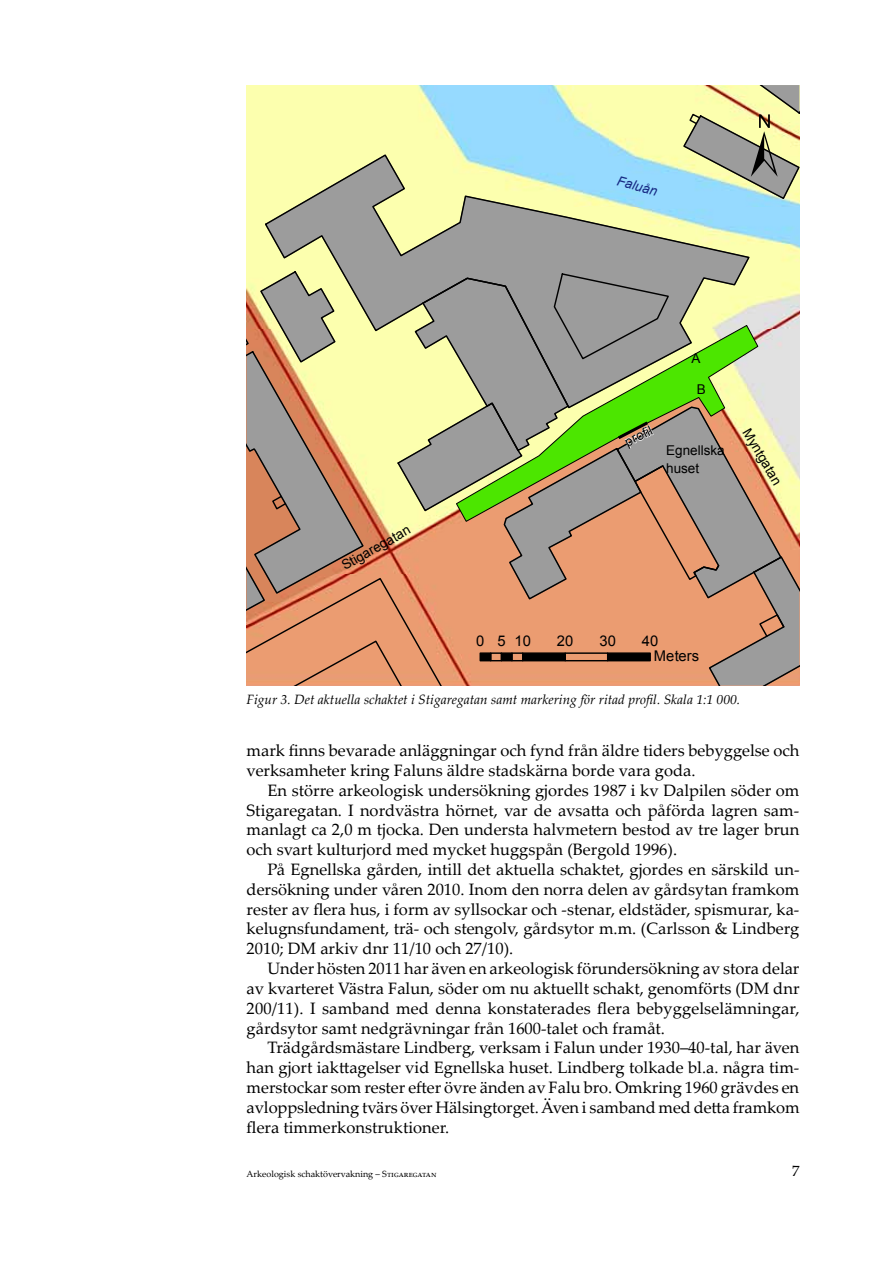
<style>
.page{position:relative;width:893px;height:1263px;background:#fff}
.page>*{position:absolute;margin:0;border:0;box-sizing:border-box;transform-origin:0 0}
.t1{font:88.5px "ESRI North";color:#000}
.t2{font:16.5px/19.8px "Palatino Linotype";color:#000;text-align:justify}
.t3{font:15px "Palatino Linotype";color:#000}
.t4{font:14.7px/14.4px "Arial";letter-spacing:.005em;color:#000}
.t5{font:italic 13.5px "Palatino Linotype";color:#000}
.t6{font:13.5px/17.7px "Arial";color:#000}
.t7{font:italic 13.5px "Arial";color:#172983}
.t8{font:9px "Palatino Linotype";color:#000}
</style>
<div class="page">
<img style="left:247px;top:85px;width:552px;height:180px">
<svg style="left:247px;top:85px;width:71px;height:16px"></svg>
<svg style="left:618px;top:85px;width:181px;height:115px;background:#d9d9a2"></svg>
<svg style="left:264px;top:153px;width:487px;height:112px;background:#bccbb2"></svg>
<svg style="left:247px;top:265px;width:552px;height:420px;background:#c0a982"></svg>
<p class="t7" style="left:620px;top:172px;width:43px;rotate:15deg">Faluån</p>
<h1 class="t1" style="left:751px;top:94px;width:28px">±</h1>
<p class="t6" style="left:692px;top:350px;width:11px">A</p>
<p class="t6" style="left:697px;top:381px;width:11px">B</p>
<p class="t6" style="left:338px;top:558px;width:78px;rotate:-29deg">Stigaregatan</p>
<p class="t6" style="left:622px;top:434px;width:31px;rotate:-25deg">profi l</p>
<p class="t6" style="left:754px;top:425px;width:65px;rotate:60deg">Myntgatan</p>
<p class="t6" style="left:666px;top:442px;width:60px">Egnellska huset</p>
<p class="t4" style="left:476px;top:634px;width:56px">0 510</p>
<p class="t4" style="left:557px;top:634px;width:18px">20</p>
<p class="t4" style="left:599px;top:634px;width:18px">30</p>
<p class="t4" style="left:654px;top:634px;width:47px;text-indent:-12px">40<br>Meters</p>
<p class="t5" style="left:247px;top:690px;width:495px">Figur 3. Det aktuella schaktet i Stigaregatan samt markering för ritad profil. Skala 1:1 000.</p>
<p class="t2" style="left:247px;top:740px;width:554px">mark finns bevarade anläggningar och fynd från äldre tiders bebyggelse och verksamheter kring Faluns äldre stadskärna borde vara goda.</p>
<p class="t2" style="left:247px;top:780px;width:554px;text-indent:21px">En större arkeologisk undersökning gjordes 1987 i kv Dalpilen söder om Stigaregatan. I nordvästra hörnet, var de avsatta och påförda lagren sam&shy;manlagt ca 2,0 m tjocka. Den understa halvmetern bestod av tre lager brun och svart kulturjord med mycket huggspån (Bergold 1996).</p>
<p class="t2" style="left:247px;top:859px;width:554px;text-indent:21px">På Egnellska gården, intill det aktuella schaktet, gjordes en särskild un&shy;dersökning under våren 2010. Inom den norra delen av gårdsytan framkom rester av flera hus, i form av syllsockar och -stenar, eldstäder, spismurar, ka&shy;kelugnsfundament, trä- och stengolv, gårdsytor m.m. (Carlsson &amp; Lindberg 2010; DM arkiv dnr 11/10 och 27/10).</p>
<p class="t2" style="left:247px;top:958px;width:555px;text-indent:21px">Under hösten 2011 har även en arkeologisk förundersökning av stora delar av kvarteret Västra Falun, söder om nu aktuellt schakt, genomförts (DM dnr 200/11). I samband med denna konstaterades flera bebyggelselämningar, gårdsytor samt nedgrävningar från 1600-talet och framåt.</p>
<p class="t2" style="left:247px;top:1037px;width:554px;text-indent:21px">Trädgårdsmästare Lindberg, verksam i Falun under 1930–40-tal, har även han gjort iakttagelser vid Egnellska huset. Lindberg tolkade bl.a. några tim&shy;merstockar som rester efter övre änden av Falu bro. Omkring 1960 grävdes en avloppsledning tvärs över Hälsingtorget. Även i samband med detta framkom flera timmerkonstruktioner.</p>
<p class="t8" style="left:247px;top:1167px;width:192px">Arkeologisk schaktövervakning – Stigaregatan</p>
<p class="t3" style="left:792px;top:1160px;width:9px">7</p>
</div>
